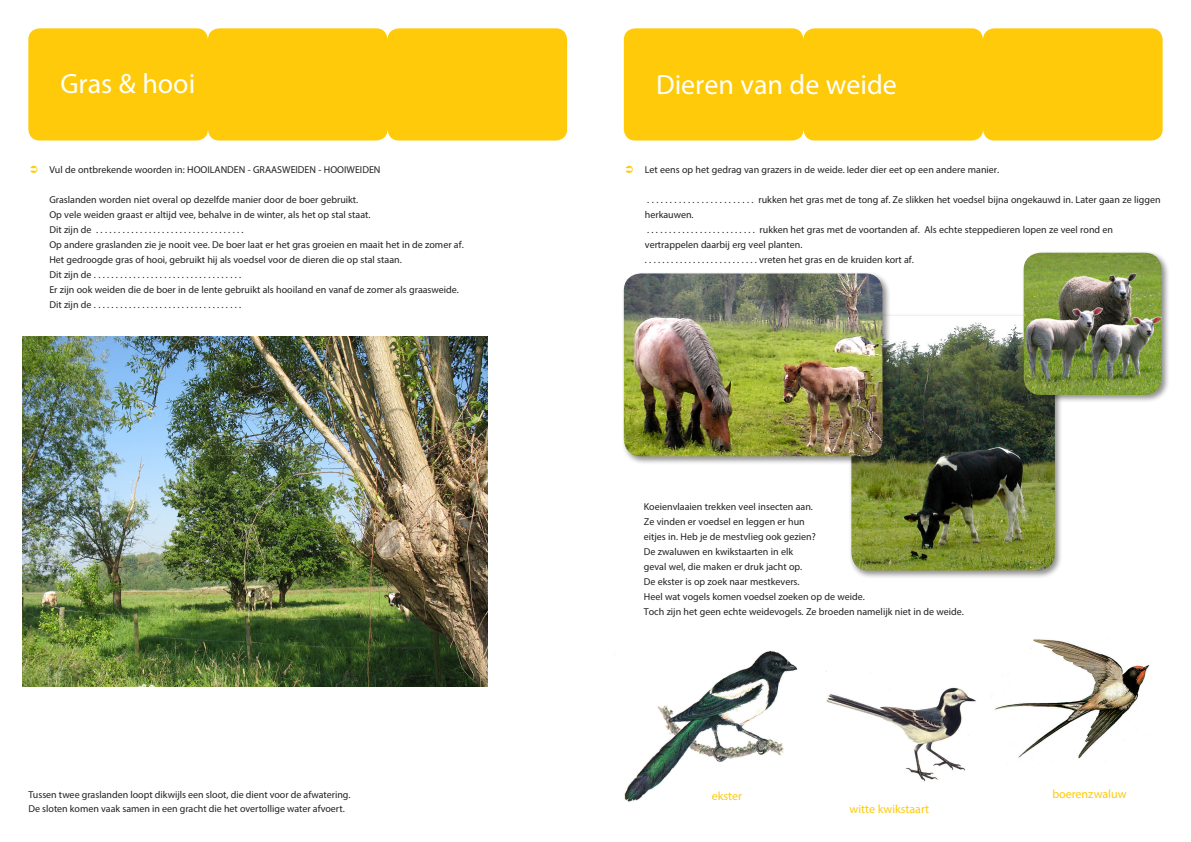
<style>
.page{position:relative;width:1191px;height:842px;background:#fff}
.page>*{position:absolute;margin:0;border:0;box-sizing:border-box;transform-origin:0 0}
.Normaal{font:28px "Myriad Pro";color:#fff}
.t1{font:12px "Myriad Pro";color:#feca0a}
.Normaal-2{font:10px/15px "Myriad Pro";color:#231f20}
</style>
<div class="page">
<div style="left:848px;top:313px;width:215px;height:266px;background:#231f20;opacity:.5"></div>
<img style="left:851px;top:316px;width:203px;height:254px">
<div style="left:621px;top:271px;width:270px;height:193px;background:#231f20;opacity:.5"></div>
<img style="left:624px;top:273px;width:258px;height:183px">
<img style="left:991px;top:639px;width:159px;height:120px">
<img style="left:624px;top:650px;width:174px;height:152px">
<img style="left:826px;top:671px;width:150px;height:111px">
<img style="left:23px;top:337px;width:464px;height:350px">
<div style="left:1021px;top:250px;width:149px;height:153px;background:#231f20;opacity:.5"></div>
<img style="left:1023px;top:253px;width:138px;height:142px">
<div style="left:28px;top:28px;width:539px;height:113px;background:#feca0a"></div>
<div style="left:624px;top:28px;width:538px;height:113px;background:#feca0a"></div>
<p class="Normaal" style="left:61px;top:67px;width:136px">Gras &amp; hooi</p>
<p class="Normaal" style="left:656px;top:67px;width:242px">Dieren van de weide</p>
<p class="Normaal-2" style="left:49px;top:162px;width:333px">Vul de ontbrekende woorden in: HOOILANDEN - GRAASWEIDEN - HOOIWEIDEN</p>
<p class="Normaal-2" style="left:49px;top:192px;width:310px">Graslanden worden niet overal op dezelfde manier door de boer gebruikt.</p>
<p class="Normaal-2" style="left:49px;top:207px;width:323px">Op vele weiden graast er altijd vee, behalve in de winter, als het op stal staat.</p>
<p class="Normaal-2" style="left:49px;top:222px;width:196px">Dit zijn de . . . . . . . . . . . . . . . . . . . . . . . . . . . . . . . . . .</p>
<p class="Normaal-2" style="left:49px;top:237px;width:416px">Op andere graslanden zie je nooit vee. De boer laat er het gras groeien en maait het in de zomer af.</p>
<p class="Normaal-2" style="left:49px;top:252px;width:354px">Het gedroogde gras of hooi, gebruikt hij als voedsel voor de dieren die op stal staan.</p>
<p class="Normaal-2" style="left:49px;top:267px;width:193px">Dit zijn de . . . . . . . . . . . . . . . . . . . . . . . . . . . . . . . . . .</p>
<p class="Normaal-2" style="left:49px;top:282px;width:411px">Er zijn ook weiden die de boer in de lente gebruikt als hooiland en vanaf de zomer als graasweide.</p>
<p class="Normaal-2" style="left:49px;top:297px;width:193px">Dit zijn de . . . . . . . . . . . . . . . . . . . . . . . . . . . . . . . . . .</p>
<p class="Normaal-2" style="left:28px;top:786px;width:323px">Tussen twee graslanden loopt dikwijls een sloot, die dient voor de afwatering.</p>
<p class="Normaal-2" style="left:28px;top:801px;width:318px">De sloten komen vaak samen in een gracht die het overtollige water afvoert.</p>
<p class="Normaal-2" style="left:645px;top:162px;width:356px">Let eens op het gedrag van grazers in de weide. Ieder dier eet op een andere manier.</p>
<p class="Normaal-2" style="left:645px;top:192px;width:517px">. . . . . . . . . . . . . . . . . . . . . . . . rukken het gras met de tong af. Ze slikken het voedsel bijna ongekauwd in. Later gaan ze liggen herkauwen.</p>
<p class="Normaal-2" style="left:647px;top:222px;width:467px">. . . . . . . . . . . . . . . . . . . . . . . . . rukken het gras met de voortanden af. Als echte steppedieren lopen ze veel rond en</p>
<p class="Normaal-2" style="left:645px;top:237px;width:159px">vertrappelen daarbij erg veel planten.</p>
<p class="Normaal-2" style="left:645px;top:252px;width:270px">. . . . . . . . . . . . . . . . . . . . . . . . . . vreten het gras en de kruiden kort af.</p>
<p class="Normaal-2" style="left:644px;top:498px;width:171px">Koeienvlaaien trekken veel insecten aan.</p>
<p class="Normaal-2" style="left:644px;top:513px;width:162px">Ze vinden er voedsel en leggen er hun</p>
<p class="Normaal-2" style="left:644px;top:528px;width:173px">eitjes in. Heb je de mestvlieg ook gezien?</p>
<p class="Normaal-2" style="left:644px;top:543px;width:151px">De zwaluwen en kwikstaarten in elk</p>
<p class="Normaal-2" style="left:644px;top:558px;width:160px">geval wel, die maken er druk jacht op.</p>
<p class="Normaal-2" style="left:644px;top:573px;width:157px">De ekster is op zoek naar mestkevers.</p>
<p class="Normaal-2" style="left:644px;top:588px;width:222px">Heel wat vogels komen voedsel zoeken op de weide.</p>
<p class="Normaal-2" style="left:644px;top:603px;width:322px">Toch zijn het geen echte weidevogels. Ze broeden namelijk niet in de weide.</p>
<p class="t1" style="left:712px;top:788px;width:32px">ekster</p>
<p class="t1" style="left:1052px;top:787px;width:76px">boerenzwaluw</p>
<p class="t1" style="left:849px;top:801px;width:81px">witte kwikstaart</p>
</div>
